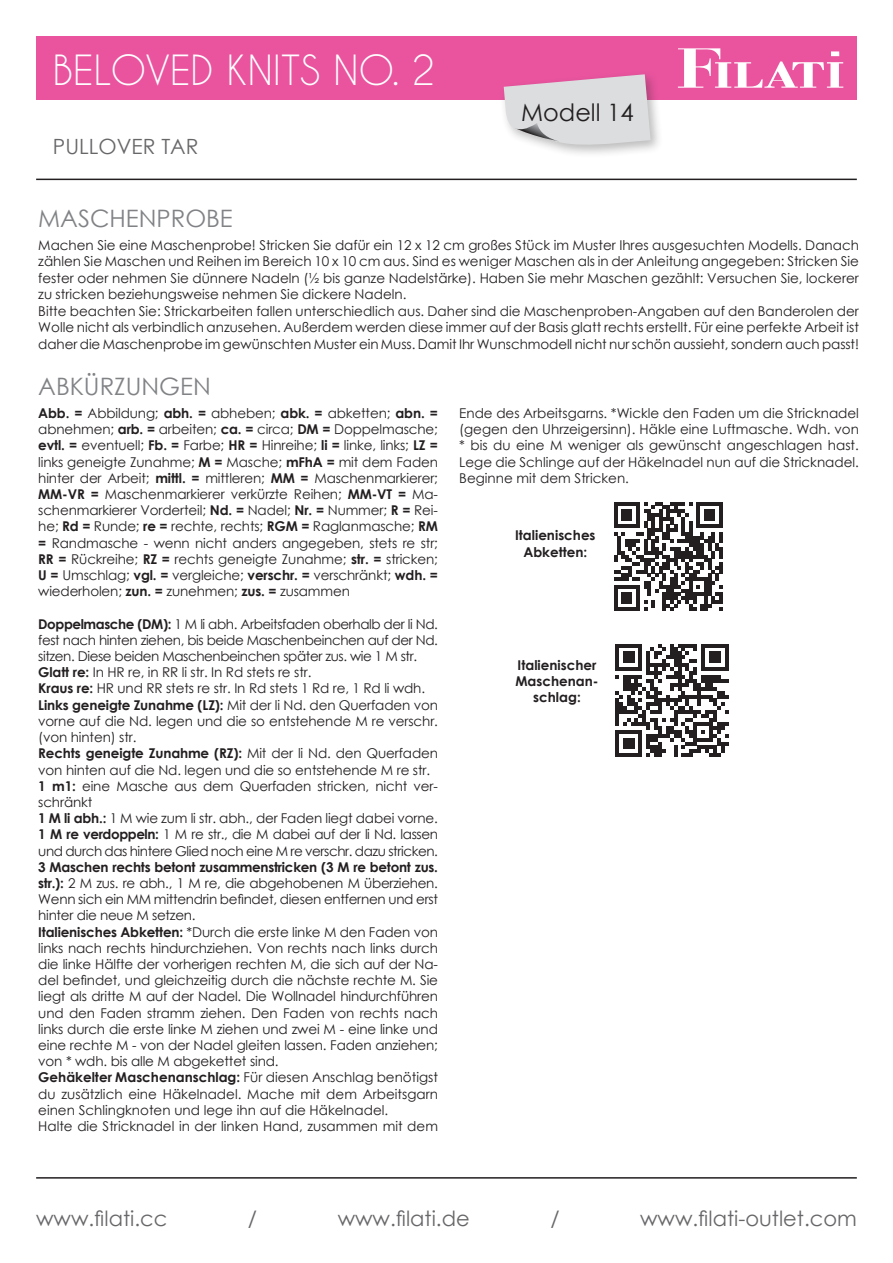
<style>
.page{position:relative;width:893px;height:1263px;background:#fff}
.page>*{position:absolute;margin:0;border:0;box-sizing:border-box;transform-origin:0 0}
.t1{font:39px "Caviar Dreams";color:#fff}
.Helvetica_Light{font:24px "Century Gothic";color:#808285}
.t2{font:24px "Century Gothic";color:#231f20}
.t3{font:21px "Century Gothic";color:#67676a}
.Fliesstext{font:13.5px/16.2px "Century Gothic";letter-spacing:-.01em;color:#231f20;text-align:justify}
.Helvetica_Light-2{font:13.5px/16.5px "Century Gothic";letter-spacing:-.005em;color:#231f20;text-align:justify}
.Fliesstext-2{font:13.5px/16.2px "Century Gothic";letter-spacing:-.03em;color:#231f20}
.Fliesstext-3{font:700 13.5px/16.2px "Century Gothic";color:#231f20;text-align:center}
.s1{font-weight:700}
</style>
<div class="page">
<hr style="left:36px;top:1177px;width:821px;height:1px;background:#231f20">
<svg style="left:614px;top:502px;width:108px;height:109px"></svg>
<svg style="left:615px;top:644px;width:114px;height:112px"></svg>
<div style="left:36px;top:36px;width:821px;height:64px;background:#ea549f"></div>
<svg style="left:678px;top:48px;width:165px;height:40px"></svg>
<div style="left:499px;top:70px;width:165px;height:88px;background:#231f20;opacity:.3"></div>
<svg style="left:504px;top:74px;width:147px;height:76px;background:#dcced7"></svg>
<hr style="left:36px;top:179px;width:821px;height:1px;background:#231f20">
<p class="t1" style="left:53px;top:47px;width:384px">BELOVED KNITS NO. 2</p>
<p class="t3" style="left:53px;top:131px;width:147px">PULLOVER TAR</p>
<p class="Helvetica_Light" style="left:38px;top:202px;width:196px">MASCHENPROBE</p>
<p class="t2" style="left:521px;top:96px;width:114px">Modell 14</p>
<p class="Helvetica_Light-2" style="left:38px;top:236px;width:822px">Machen Sie eine Maschenprobe! Stricken Sie dafür ein 12 x 12 cm großes Stück im Muster Ihres ausgesuchten Modells. Danach zählen Sie Maschen und Reihen im Bereich 10 x 10 cm aus. Sind es weniger Maschen als in der Anleitung angegeben: Stricken Sie fester oder nehmen Sie dünnere Nadeln (½ bis ganze Nadelstärke). Haben Sie mehr Maschen gezählt: Versuchen Sie, lockerer zu stricken beziehungsweise nehmen Sie dickere Nadeln.</p>
<p class="Helvetica_Light-2" style="left:38px;top:302px;width:822px">Bitte beachten Sie: Strickarbeiten fallen unterschiedlich aus. Daher sind die Maschenproben-Angaben auf den Banderolen der Wolle nicht als verbindlich anzusehen. Außerdem werden diese immer auf der Basis glatt rechts erstellt. Für eine perfekte Arbeit ist daher die Maschenprobe im gewünschten Muster ein Muss. Damit Ihr Wunschmodell nicht nur schön aussieht, sondern auch passt!</p>
<p class="Helvetica_Light" style="left:38px;top:369px;width:174px">ABKÜRZUNGEN</p>
<p class="Fliesstext" style="left:38px;top:405px;width:401px"><span class="s1">Abb. =</span> Abbildung; <span class="s1">abh. =</span> abheben; <span class="s1">abk. =</span> abketten; <span class="s1">abn. = </span>abnehmen; <span class="s1">arb. =</span> arbeiten; <span class="s1">ca. =</span> circa; <span class="s1">DM =</span> Doppelmasche; <span class="s1">evtl. =</span> eventuell; <span class="s1">Fb. =</span> Farbe; <span class="s1">HR =</span> Hinreihe; <span class="s1">li =</span> linke, links; <span class="s1">LZ = </span>links geneigte Zunahme; <span class="s1">M =</span> Masche; <span class="s1">mFhA =</span> mit dem Faden hinter der Arbeit; <span class="s1">mittl. =</span> mittleren; <span class="s1">MM =</span> Maschenmarkierer; <span class="s1">MM-VR =</span> Maschenmarkierer verkürzte Reihen; <span class="s1">MM-VT =</span> Ma&shy;schenmarkierer Vorderteil; <span class="s1">Nd. =</span> Nadel; <span class="s1">Nr. =</span> Nummer; <span class="s1">R =</span> Rei&shy;he; <span class="s1">Rd =</span> Runde; <span class="s1">re =</span> rechte, rechts; <span class="s1">RGM =</span> Raglanmasche; <span class="s1">RM =</span> Randmasche - wenn nicht anders angegeben, stets re str; <span class="s1">RR =</span> Rückreihe; <span class="s1">RZ =</span> rechts geneigte Zunahme; <span class="s1">str. =</span> stricken; <span class="s1">U =</span> Umschlag; <span class="s1">vgl. =</span> vergleiche; <span class="s1">verschr. =</span> verschränkt; <span class="s1">wdh. = </span>wiederholen; <span class="s1">zun. =</span> zunehmen; <span class="s1">zus. =</span> zusammen</p>
<p class="Fliesstext" style="left:38px;top:615px;width:401px"><span class="s1">Doppelmasche (DM):</span> 1 M li abh. Arbeitsfaden oberhalb der li Nd. fest nach hinten ziehen, bis beide Maschenbeinchen auf der Nd. sitzen. Diese beiden Maschenbeinchen später zus. wie 1 M str.</p>
<p class="Fliesstext" style="left:38px;top:664px;width:275px"><span class="s1">Glatt re:</span> In HR re, in RR li str. In Rd stets re str.</p>
<p class="Fliesstext" style="left:38px;top:680px;width:388px"><span class="s1">Kraus re:</span> HR und RR stets re str. In Rd stets 1 Rd re, 1 Rd li wdh.</p>
<p class="Fliesstext" style="left:38px;top:696px;width:401px"><span class="s1">Links geneigte Zunahme (LZ):</span> Mit der li Nd. den Querfaden von vorne auf die Nd. legen und die so entstehende M re verschr. (von hinten) str.</p>
<p class="Fliesstext" style="left:38px;top:745px;width:401px"><span class="s1">Rechts geneigte Zunahme (RZ):</span> Mit der li Nd. den Querfaden von hinten auf die Nd. legen und die so entstehende M re str.</p>
<p class="Fliesstext" style="left:38px;top:777px;width:401px"><span class="s1">1 m1:</span> eine Masche aus dem Querfaden stricken, nicht ver&shy;schränkt</p>
<p class="Fliesstext" style="left:38px;top:810px;width:401px"><span class="s1">1 M li abh.:</span> 1 M wie zum li str. abh., der Faden liegt dabei vorne.</p>
<p class="Fliesstext-2" style="left:38px;top:826px;width:401px"><span class="s1">1 M re verdoppeln:</span> 1 M re str., die M dabei auf der li Nd. lassen und durch das hintere Glied noch eine M re verschr. dazu stricken.</p>
<p class="Fliesstext" style="left:38px;top:858px;width:401px"><span class="s1">3 Maschen rechts betont zusammenstricken (3 M re betont zus. str.):</span> 2 M zus. re abh., 1 M re, die abgehobenen M überziehen.<br>Wenn sich ein MM mittendrin befindet, diesen entfernen und erst hinter die neue M setzen.</p>
<p class="Fliesstext" style="left:38px;top:923px;width:401px"><span class="s1">Italienisches Abketten:</span> *Durch die erste linke M den Faden von links nach rechts hindurchziehen. Von rechts nach links durch die linke Hälfte der vorherigen rechten M, die sich auf der Na&shy;del befindet, und gleichzeitig durch die nächste rechte M. Sie liegt als dritte M auf der Nadel. Die Wollnadel hindurchführen und den Faden stramm ziehen. Den Faden von rechts nach links durch die erste linke M ziehen und zwei M - eine linke und eine rechte M - von der Nadel gleiten lassen. Faden anziehen; von * wdh. bis alle M abgekettet sind.</p>
<p class="Fliesstext" style="left:38px;top:1069px;width:401px"><span class="s1">Gehäkelter Maschenanschlag:</span> Für diesen Anschlag benötigst du zusätzlich eine Häkelnadel. Mache mit dem Arbeitsgarn einen Schlingknoten und lege ihn auf die Häkelnadel.</p>
<p class="Fliesstext" style="left:38px;top:1118px;width:401px">Halte die Stricknadel in der linken Hand, zusammen mit dem</p>
<p class="Fliesstext" style="left:459px;top:405px;width:401px">Ende des Arbeitsgarns. *Wickle den Faden um die Stricknadel (gegen den Uhrzeigersinn). Häkle eine Luftmasche. Wdh. von * bis du eine M weniger als gewünscht angeschlagen hast.<br>Lege die Schlinge auf der Häkelnadel nun auf die Stricknadel.<br>Beginne mit dem Stricken.</p>
<p class="Fliesstext-3" style="left:515px;top:527px;width:82px">Italienisches<br>Abketten:</p>
<p class="Fliesstext-3" style="left:515px;top:656px;width:85px">Italienischer<br>Maschenan&shy;schlag:</p>
<p class="t3" style="left:36px;top:1204px;width:133px">www.filati.cc</p>
<p class="t3" style="left:248px;top:1204px;width:11px">/</p>
<p class="t3" style="left:338px;top:1204px;width:134px">www.filati.de</p>
<p class="t3" style="left:550px;top:1204px;width:11px">/</p>
<p class="t3" style="left:640px;top:1204px;width:218px">www.filati-outlet.com</p>
</div>
